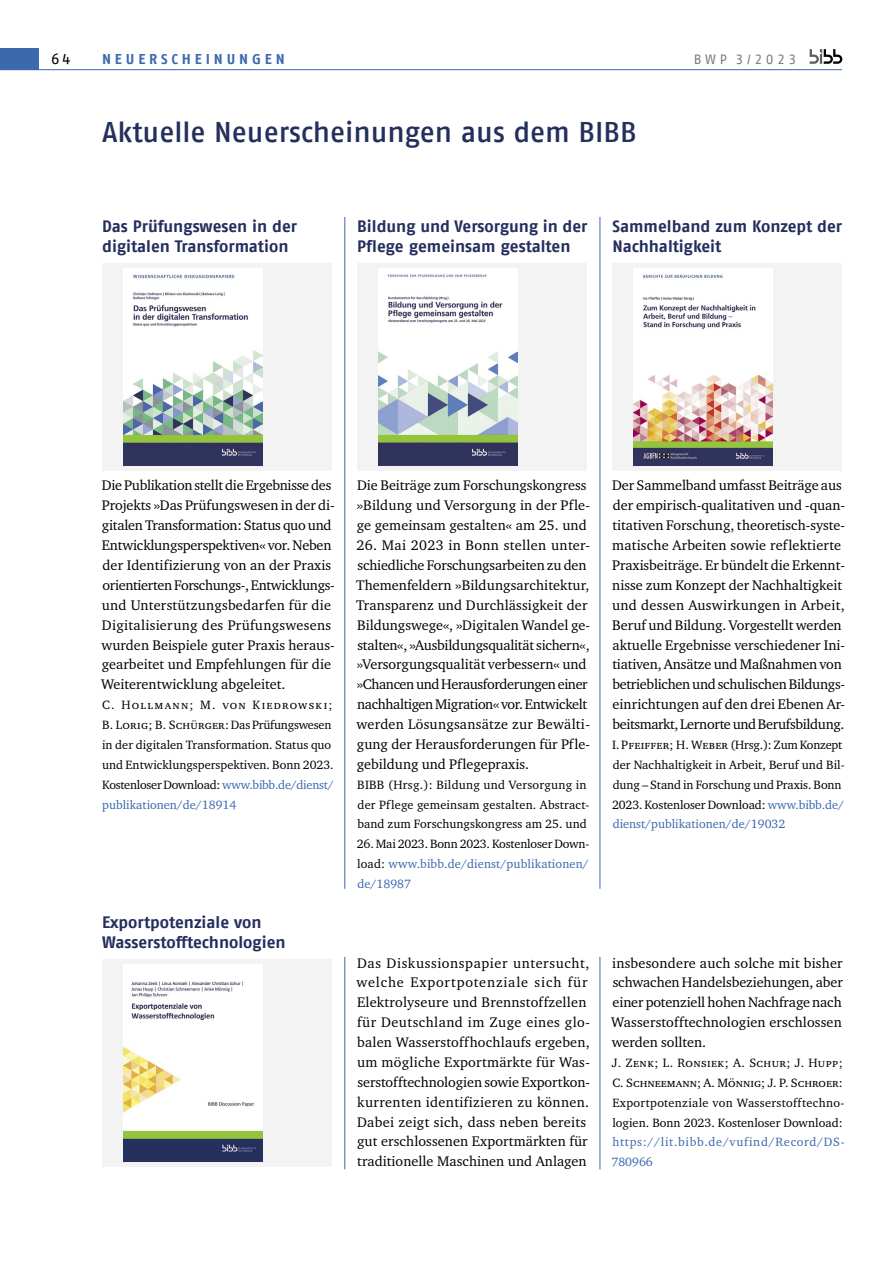
<style>
.page{position:relative;width:893px;height:1263px;background:#fff}
.page>*{position:absolute;margin:0;border:0;box-sizing:border-box;transform-origin:0 0}
.t1{font:500 28.5px "Fago Pro";color:#252f5e}
.t2{font:700 16.5px/20px "Fago Pro";letter-spacing:-.005em;color:#252f5e}
.t3{font:15px "Fago Pro";color:#000}
.t4{font:14.25px/20px "Charter ITC Pro";color:#000}
.t5{font:14.25px/20px "Charter ITC Pro";letter-spacing:.02em;color:#000}
.t6{font:700 14.25px "Fago Pro";letter-spacing:.27em;color:#3c68ae}
.t7{font:13.5px "Fago Pro";letter-spacing:.26em;color:#7c7c7c}
.t8{font:12.3px/19.8px "Charter ITC Pro";letter-spacing:.005em;color:#000}
.t9{font:12.3px/19.8px "Charter ITC Pro";letter-spacing:.025em;color:#3c68ae}
.s1{color:#3c68ae}
</style>
<div class="page">
<div style="left:357px;top:263px;width:230px;height:208px;background:#f3f3f3"></div>
<div style="left:612px;top:263px;width:230px;height:208px;background:#f3f3f3"></div>
<div style="left:102px;top:959px;width:230px;height:207px;background:#f3f3f3"></div>
<div style="left:102px;top:263px;width:230px;height:208px;background:#f3f3f3"></div>
<hr style="left:600px;top:217px;width:1px;height:672px;background:#3c68ae">
<hr style="left:600px;top:957px;width:1px;height:212px;background:#3c68ae">
<hr style="left:344px;top:957px;width:1px;height:212px;background:#3c68ae">
<hr style="left:344px;top:217px;width:1px;height:672px;background:#3c68ae">
<hr style="left:0;top:69px;width:842px;height:1px;background:#3c68ae">
<div style="left:0;top:48px;width:38px;height:22px;background:#3c68ae"></div>
<svg style="left:810px;top:49px;width:32px;height:15px"></svg>
<img style="left:123px;top:269px;width:139px;height:196px">
<img style="left:123px;top:964px;width:139px;height:197px">
<img style="left:378px;top:269px;width:139px;height:196px">
<img style="left:634px;top:269px;width:138px;height:196px">
<p class="t3" style="left:51px;top:50px;width:21px">64</p>
<p class="t6" style="left:102px;top:50px;width:184px">NEUERSCHEINUNGEN</p>
<p class="t7" style="left:694px;top:51px;width:104px">BWP 3/2023</p>
<h1 class="t1" style="left:102px;top:115px;width:536px">Aktuelle Neuerscheinungen aus dem BIBB</h1>
<p class="t2" style="left:102px;top:216px;width:197px">Das Prüfungswesen in der digitalen Transformation</p>
<p class="t2" style="left:357px;top:216px;width:232px">Bildung und Versorgung in der<br>Pflege gemeinsam gestalten</p>
<p class="t2" style="left:612px;top:216px;width:231px">Sammelband zum Konzept der<br>Nachhaltigkeit</p>
<p class="t4" style="left:101px;top:475px;width:235px">Die Publikation stellt die Ergebnisse des Projekts »Das Prüfungswesen in der di&shy;gitalen Transformation: Status quo und Entwicklungsperspektiven« vor. Neben der Identifizierung von an der Praxis orientierten Forschungs-, Entwicklungs&shy;und Unterstützungsbedarfen für die Digitalisierung des Prüfungswesens wurden Beispiele guter Praxis heraus&shy;gearbeitet und Empfehlungen für die Weiterentwicklung abgeleitet.</p>
<p class="t8" style="left:102px;top:695px;width:233px">C. Hollmann; M. von Kiedrowski; B. Lorig; B. Schürger: Das Prüfungswesen in der digitalen Transformation. Status quo und Entwicklungsperspektiven. Bonn 2023.<br>Kostenloser Download: <span class="s1">www.bibb.de/dienst/ publikationen/de/18914</span></p>
<p class="t2" style="left:102px;top:912px;width:185px">Exportpotenziale von<br>Wasserstofftechnologien</p>
<p class="t4" style="left:357px;top:475px;width:234px">Die Beiträge zum Forschungskongress »Bildung und Versorgung in der Pfle&shy;ge gemeinsam gestalten« am 25. und</p>
<p class="t4" style="left:356px;top:535px;width:235px">26. Mai 2023 in Bonn stellen unter&shy;schiedliche Forschungsarbeiten zu den Themenfeldern »Bildungsarchitektur, Transparenz und Durchlässigkeit der Bildungswege«, »Digitalen Wandel ge&shy;stalten«, »Ausbildungsqualität sichern«, »Versorgungsqualität verbessern« und »Chancen und Herausforderungen einer nachhaltigen Migration« vor. Entwickelt werden Lösungsansätze zur Bewälti&shy;gung der Herausforderungen für Pfle&shy;gebildung und Pflegepraxis.</p>
<p class="t8" style="left:357px;top:774px;width:234px">BIBB (Hrsg.): Bildung und Versorgung in der Pflege gemeinsam gestalten. Abstract&shy;band zum Forschungskongress am 25. und</p>
<p class="t8" style="left:357px;top:834px;width:234px;text-align:justify">26. Mai 2023. Bonn 2023. Kostenloser Down&shy;load: <span class="s1">www.bibb.de/dienst/publikationen/ de/18987</span></p>
<p class="t4" style="left:612px;top:475px;width:234px">Der Sammelband umfasst Beiträge aus der empirisch-qualitativen und -quan&shy;titativen Forschung, theoretisch-syste&shy;matische Arbeiten sowie reflektierte Praxisbeiträge. Er bündelt die Erkennt&shy;nisse zum Konzept der Nachhaltigkeit und dessen Auswirkungen in Arbeit, Beruf und Bildung. Vorgestellt werden aktuelle Ergebnisse verschiedener Ini&shy;tiativen, Ansätze und Maßnahmen von betrieblichen und schulischen Bildungs&shy;einrichtungen auf den drei Ebenen Ar&shy;beitsmarkt, Lernorte und Berufsbildung.</p>
<p class="t8" style="left:612px;top:734px;width:234px">I. Pfeiffer; H. Weber (Hrsg.): Zum Konzept der Nachhaltigkeit in Arbeit, Beruf und Bil&shy;dung – Stand in Forschung und Praxis. Bonn 2023. Kostenloser Download: <span class="s1">www.bibb.de/ dienst/publikationen/de/19032</span></p>
<p class="t5" style="left:357px;top:952px;width:235px">Das Diskussionspapier untersucht, welche Exportpotenziale sich für Elektrolyseure und Brennstoffzellen für Deutschland im Zuge eines glo&shy;balen Wasserstoffhochlaufs ergeben, um mögliche Exportmärkte für Was&shy;serstofftechnologien sowie Exportkon&shy;kurrenten identifizieren zu können.<br>Dabei zeigt sich, dass neben bereits gut erschlossenen Exportmärkten für traditionelle Maschinen und Anlagen</p>
<p class="t4" style="left:611px;top:952px;width:233px;text-align:justify">insbesondere auch solche mit bisher schwachen Handelsbeziehungen, aber einer potenziell hohen Nachfrage nach Wasserstofftechnologien erschlossen werden sollten.</p>
<p class="t8" style="left:612px;top:1052px;width:234px">J. Zenk; L. Ronsiek; A. Schur; J. Hupp; C. Schneemann; A. Mönnig; J. P. Schroer:<br>Exportpotenziale von Wasserstofftechno&shy;logien. Bonn 2023. Kostenloser Download:</p>
<p class="t9" style="left:611px;top:1132px;width:235px">https://lit.bibb.de/vufind/Record/DS-<br>780966</p>
</div>
